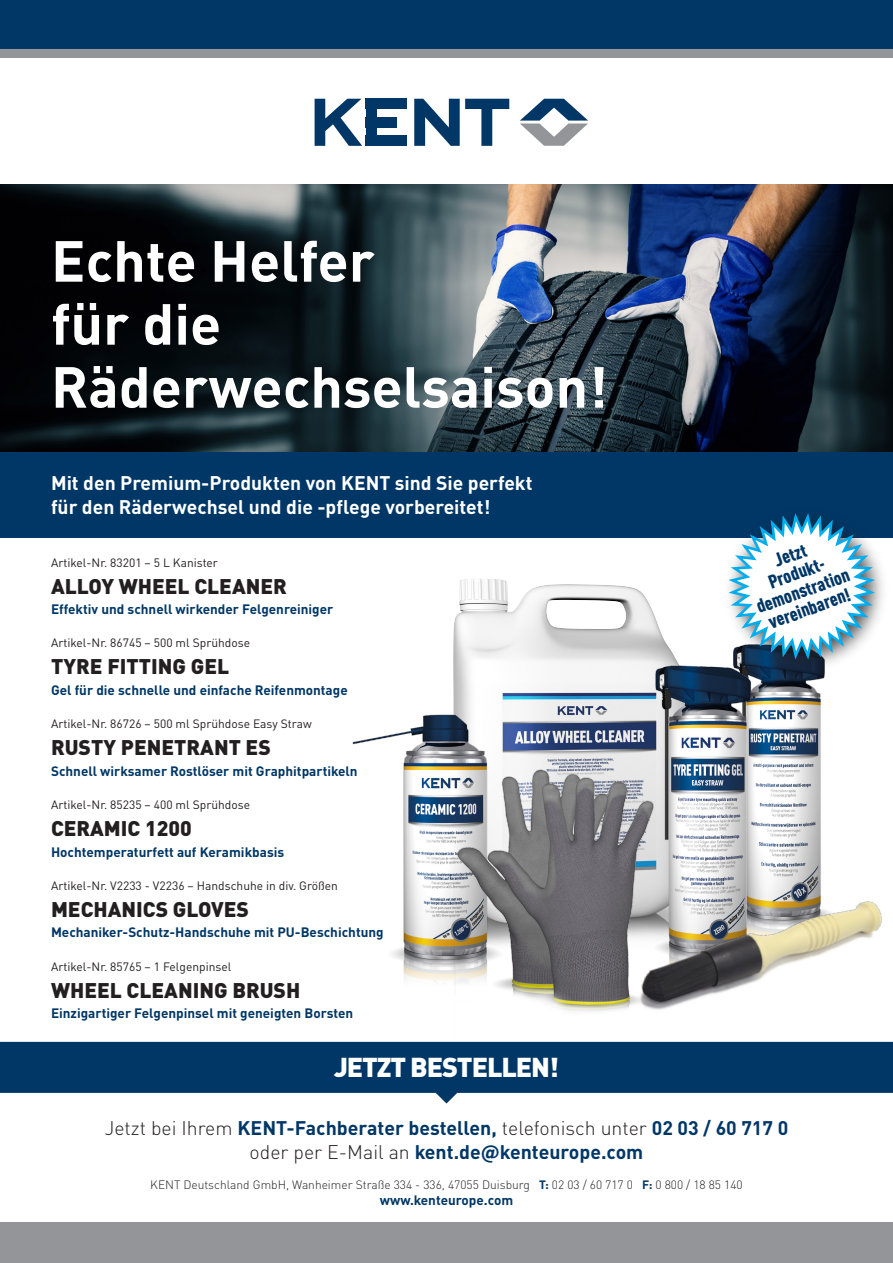
<style>
.page{position:relative;width:893px;height:1263px;background:#fff}
.page>*{position:absolute;margin:0;border:0;box-sizing:border-box;transform-origin:0 0}
.t1{font:700 57px/63px "DIN Pro";color:#fff}
.t2{font:900 27px "DIN Pro";letter-spacing:-.04em;color:#fff}
.t3{font:900 21px "DIN Pro";color:#231f20}
.t4{font:700 19.5px/24px "DIN Pro";color:#003766;text-align:center}
.t5{font:700 19.5px/23.4px "DIN Pro";color:#fff}
.t6{font:900 condensed 18.75px/18.8px "DIN Pro";color:#003766;text-align:center}
.t7{font:700 13.5px "DIN Pro";color:#003766}
.t8{font:12px "DIN Pro";color:#231f20}
.t9{font:300 12px "DIN Pro";color:#231f20}
.s1{font-weight:300;color:#231f20}
.s2{font-weight:700;color:#003766}
</style>
<div class="page">
<div style="left:0;top:1222px;width:893px;height:41px;background:#939598"></div>
<svg style="left:0;top:1042px;width:455px;height:61px;fill:#003766"></svg>
<img style="left:0;top:185px;width:893px;height:268px">
<div style="left:0;top:0;width:893px;height:49px;background:#003766"></div>
<div style="left:0;top:453px;width:893px;height:85px;background:#003766"></div>
<div style="left:0;top:49px;width:893px;height:8px;background:#939598"></div>
<svg style="left:315px;top:99px;width:47px;height:47px"></svg>
<svg style="left:414px;top:99px;width:95px;height:47px"></svg>
<div style="left:366px;top:135px;width:41px;height:11px;background:#003766"></div>
<div style="left:366px;top:99px;width:41px;height:10px;background:#003766"></div>
<div style="left:366px;top:117px;width:31px;height:10px;background:#003766"></div>
<div style="left:366px;top:99px;width:10px;height:47px;background:#003766"></div>
<svg style="left:520px;top:99px;width:68px;height:47px"></svg>
<img style="left:345px;top:442px;width:448px;height:639px">
<img style="left:345px;top:652px;width:214px;height:376px">
<img style="left:559px;top:604px;width:266px;height:182px">
<img style="left:455px;top:723px;width:222px;height:372px">
<img style="left:550px;top:786px;width:343px;height:309px">
<div style="left:722px;top:507px;width:166px;height:167px;background:#231f20;opacity:.75"></div>
<svg style="left:724px;top:509px;width:155px;height:155px"></svg>
<p class="t1" style="left:51px;top:226px;width:558px">Echte Helfer<br>für die<br>Räderwechselsaison!</p>
<p class="t5" style="left:51px;top:470px;width:483px">Mit den Premium-Produkten von KENT sind Sie perfekt für den Räderwechsel und die -pflege vorbereitet!</p>
<p class="t8" style="left:51px;top:554px;width:168px">Artikel-Nr. 83201 – 5 L Kanister</p>
<p class="t3" style="left:51px;top:568px;width:237px">ALLOY WHEEL CLEANER</p>
<p class="t7" style="left:51px;top:599px;width:284px">Effektiv und schnell wirkender Felgenreiniger</p>
<p class="t8" style="left:51px;top:635px;width:201px">Artikel-Nr. 86745 – 500 ml Sprühdose</p>
<p class="t3" style="left:51px;top:649px;width:180px">TYRE FITTING GEL</p>
<p class="t7" style="left:51px;top:679px;width:298px">Gel für die schnelle und einfache Reifenmontage</p>
<p class="t8" style="left:51px;top:716px;width:262px">Artikel-Nr. 86726 – 500 ml Sprühdose Easy Straw</p>
<p class="t3" style="left:51px;top:730px;width:221px">RUSTY PENETRANT ES</p>
<p class="t7" style="left:51px;top:760px;width:308px">Schnell wirksamer Rostlöser mit Graphitpartikeln</p>
<p class="t8" style="left:51px;top:797px;width:201px">Artikel-Nr. 85235 – 400 ml Sprühdose</p>
<p class="t3" style="left:51px;top:810px;width:142px">CERAMIC 1200</p>
<p class="t7" style="left:51px;top:841px;width:235px">Hochtemperaturfett auf Keramikbasis</p>
<p class="t8" style="left:51px;top:877px;width:288px">Artikel-Nr. V2233 - V2236 – Handschuhe in div. Größen</p>
<p class="t3" style="left:51px;top:891px;width:200px">MECHANICS GLOVES</p>
<p class="t7" style="left:51px;top:922px;width:334px">Mechaniker-Schutz-Handschuhe mit PU-Beschichtung</p>
<p class="t8" style="left:51px;top:958px;width:182px">Artikel-Nr. 85765 – 1 Felgenpinsel</p>
<p class="t3" style="left:51px;top:972px;width:251px">WHEEL CLEANING BRUSH</p>
<p class="t7" style="left:51px;top:1003px;width:304px">Einzigartiger Felgenpinsel mit geneigten Borsten</p>
<p class="t2" style="left:334px;top:1044px;width:226px">JETZT BESTELLEN!</p>
<p class="t6" style="left:741px;top:561px;width:99px;rotate:-20deg">Jetzt<br>Produkt&shy;demonstration vereinbaren!</p>
<p class="t4" style="left:105px;top:1115px;width:685px"><span class="s1">Jetzt bei Ihrem</span> KENT-Fachberater bestellen, <span class="s1">telefonisch unter</span> 02 03 / 60 717 0 <span class="s1">oder per E-Mail an</span> kent.de@kenteurope.com</p>
<p class="t9" style="left:150px;top:1175px;width:594px">KENT Deutschland GmbH, Wanheimer Straße 334 - 336, 47055 Duisburg <span class="s2">T:</span> 02 03 / 60 717 0 <span class="s2">F:</span> 0 800 / 18 85 140</p>
<p class="t7" style="left:380px;top:1190px;width:135px">www.kenteurope.com</p>
</div>
